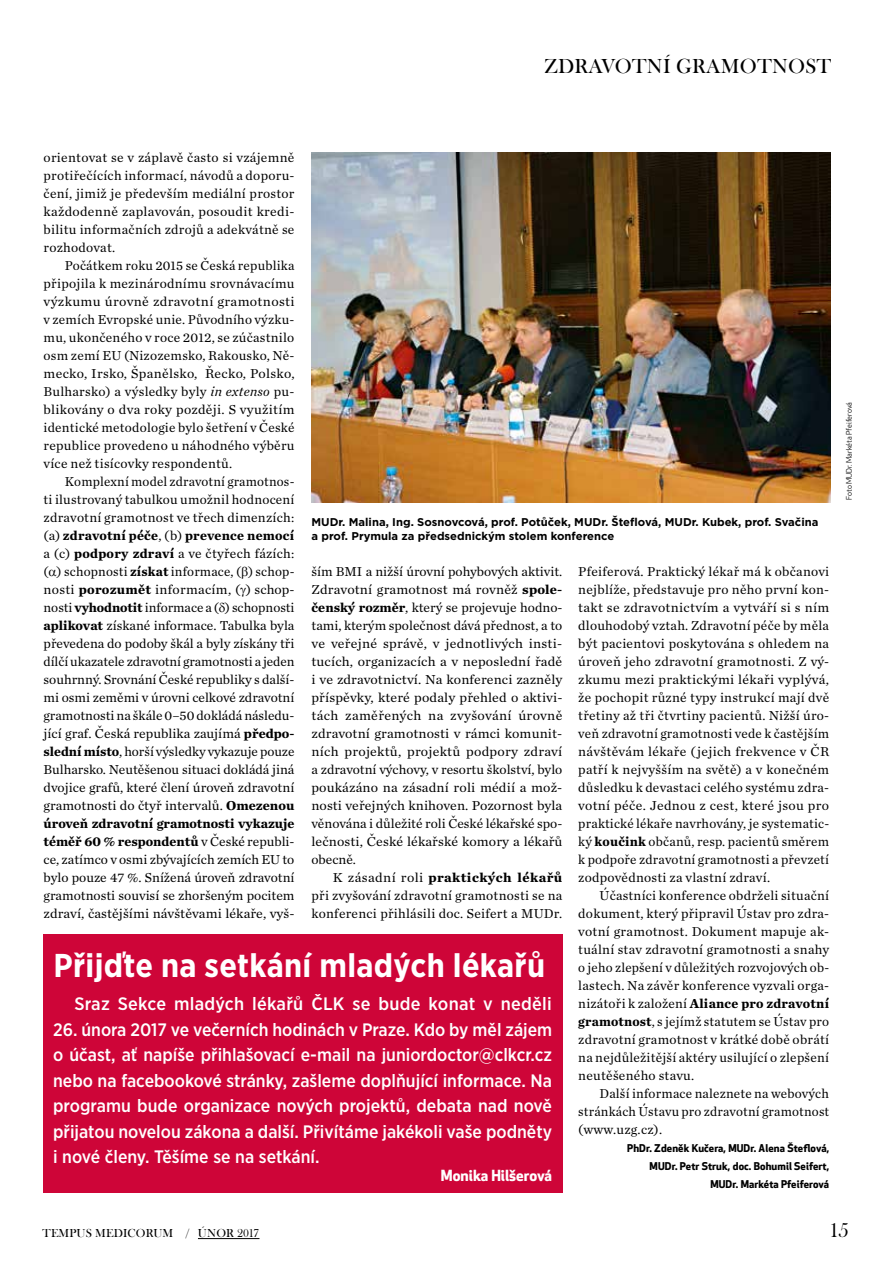
<style>
.page{position:relative;width:893px;height:1263px;background:#fff}
.page>*{position:absolute;margin:0;border:0;box-sizing:border-box;transform-origin:0 0}
.t1{font:700 33px "Gotham Narrow";letter-spacing:.01em;color:#fff}
.t2{font:21px "Baskerville Old Face DOT";letter-spacing:.015em;color:#000}
.t3{font:500 18px/25.5px "Gotham Narrow";color:#fff;text-align:justify}
.t4{font:700 15px "Apex New";color:#fff}
.t5{font:13.5px/18px "Chronicle Text G1";letter-spacing:.02em;color:#000;text-align:justify}
.t6{font:12px "Baskerville Old Face DOT";letter-spacing:.015em;color:#000}
.t7{font:700 11.25px/13.5px "Gotham";color:#000}
.t8{font:700 10.5px/18px "Apex New";letter-spacing:.01em;color:#000;text-align:right}
.t9{font:7.5px "Apex New";color:#000}
.s1{font-style:italic}
.s2{font-weight:700}
</style>
<div class="page">
<hr style="left:198px;top:1238px;width:61px;height:1px;background:#000">
<img style="left:311px;top:153px;width:519px;height:349px">
<div style="left:44px;top:934px;width:519px;height:259px;background:#ce0538"></div>
<h2 class="t2" style="left:545px;top:55px;width:288px">ZDRAVOTNÍ GRAMOTNOST</h2>
<p class="t5" style="left:44px;top:148px;width:252px">orientovat se v záplavě často si vzájemně protiřečících informací, návodů a doporu&shy;čení, jimiž je především mediální prostor každodenně zaplavován, posoudit kredi&shy;bilitu informačních zdrojů a adekvátně se rozhodovat.</p>
<p class="t5" style="left:44px;top:256px;width:253px;text-indent:21px">Počátkem roku 2015 se Česká republika připojila k mezinárodnímu srovnávacímu výzkumu úrovně zdravotní gramotnosti v zemích Evropské unie. Původního výzku&shy;mu, ukončeného v roce 2012, se zúčastnilo osm zemí EU (Nizozemsko, Rakousko, Ně&shy;mecko, Irsko, Španělsko, Řecko, Polsko, Bulharsko) a výsledky byly <span class="s1">in extenso</span> pu&shy;blikovány o dva roky později. S využitím identické metodologie bylo šetření v České republice provedeno u náhodného výběru více než tisícovky respondentů.</p>
<p class="t5" style="left:44px;top:472px;width:252px;text-indent:21px">Komplexní model zdravotní gramotnos&shy;ti ilustrovaný tabulkou umožnil hodnocení zdravotní gramotnost ve třech dimenzích: (a) <span class="s2">zdravotní péče</span>, (b) <span class="s2">prevence nemocí </span>a (c) <span class="s2">podpory zdraví</span> a ve čtyřech fázích: ( ) schopnosti <span class="s2">získat</span> informace, ( ) schop&shy;nosti <span class="s2">porozumět</span> informacím, ( ) schop&shy;nosti <span class="s2">vyhodnotit</span> informace a ( ) schopnosti <span class="s2">aplikovat</span> získané informace. Tabulka byla převedena do podoby škál a byly získány tři dílčí ukazatele zdravotní gramotnosti a jeden souhrnný. Srovnání České republiky s další&shy;mi osmi zeměmi v úrovni celkové zdravotní gramotnosti na škále 0–50 dokládá následu&shy;jící graf. Česká republika zaujímá <span class="s2">předpo&shy;slední místo</span>, horší výsledky vykazuje pouze Bulharsko. Neutěšenou situaci dokládá jiná dvojice grafů, které člení úroveň zdravotní gramotnosti do čtyř intervalů. <span class="s2">Omezenou úroveň zdravotní gramotnosti vykazuje téměř 60 % respondentů</span> v České republi&shy;ce, zatímco v osmi zbývajících zemích EU to bylo pouze 47 %. Snížená úroveň zdravotní gramotnosti souvisí se zhoršeným pocitem zdraví, častějšími návštěvami lékaře, vyš-</p>
<p class="t7" style="left:311px;top:515px;width:508px">MUDr. Malina, Ing. Sosnovcová, prof. Potůček, MUDr. Šteflová, MUDr. Kubek, prof. Svačina a prof. Prymula za předsednickým stolem konference</p>
<p class="t5" style="left:578px;top:562px;width:252px">Pfeiferová. Praktický lékař má k občanovi nejblíže, představuje pro něho první kon&shy;takt se zdravotnictvím a vytváří si s ním dlouhodobý vztah. Zdravotní péče by měla být pacientovi poskytována s ohledem na úroveň jeho zdravotní gramotnosti. Z vý&shy;zkumu mezi praktickými lékaři vyplývá, že pochopit různé typy instrukcí mají dvě třetiny až tři čtvrtiny pacientů. Nižší úro&shy;veň zdravotní gramotnosti vede k častějším návštěvám lékaře (jejich frekvence v ČR patří k nejvyšším na světě) a v konečném důsledku k devastaci celého systému zdra&shy;votní péče. Jednou z cest, které jsou pro praktické lékaře navrhovány, je systematic&shy;ký <span class="s2">koučink</span> občanů, resp. pacientů směrem k podpoře zdravotní gramotnosti a převzetí zodpovědnosti za vlastní zdraví.</p>
<p class="t5" style="left:578px;top:886px;width:252px;text-indent:21px">Účastníci konference obdrželi situační dokument, který připravil Ústav pro zdra&shy;votní gramotnost. Dokument mapuje ak&shy;tuální stav zdravotní gramotnosti a snahy o jeho zlepšení v důležitých rozvojových ob&shy;lastech. Na závěr konference vyzvali orga&shy;nizátoři k založení <span class="s2">Aliance pro zdravotní gramotnost</span>, s jejímž statutem se Ústav pro zdravotní gramotnost v krátké době obrátí na nejdůležitější aktéry usilující o zlepšení neutěšeného stavu.</p>
<p class="t5" style="left:578px;top:1084px;width:252px;text-indent:21px">Další informace naleznete na webových stránkách Ústavu pro zdravotní gramotnost (www.uzg.cz).</p>
<p class="t8" style="left:627px;top:1139px;width:204px">PhDr. Zdeněk Kučera, MUDr. Alena Šteflová,<br>MUDr. Petr Struk, doc. Bohumil Seifert,<br>MUDr. Markéta Pfeiferová</p>
<p class="t5" style="left:311px;top:562px;width:252px">ším BMI a nižší úrovní pohybových aktivit.<br>Zdravotní gramotnost má rovněž <span class="s2">spole&shy;čenský rozměr</span>, který se projevuje hodno&shy;tami, kterým společnost dává přednost, a to ve veřejné správě, v jednotlivých insti&shy;tucích, organizacích a v neposlední řadě i ve zdravotnictví. Na konferenci zazněly příspěvky, které podaly přehled o aktivi&shy;tách zaměřených na zvyšování úrovně zdravotní gramotnosti v rámci komunit&shy;ních projektů, projektů podpory zdraví a zdravotní výchovy, v resortu školství, bylo poukázáno na zásadní roli médií a mož&shy;nosti veřejných knihoven. Pozornost byla věnována i důležité roli České lékařské spo&shy;lečnosti, České lékařské komory a lékařů obecně.</p>
<p class="t5" style="left:311px;top:868px;width:252px;text-indent:21px">K zásadní roli <span class="s2">praktických lékařů </span>při zvyšování zdravotní gramotnosti se na konferenci přihlásili doc. Seifert a MUDr.</p>
<h1 class="t1" style="left:54px;top:944px;width:493px">Přijďte na setkání mladých lékařů</h1>
<h3 class="t3" style="left:74px;top:991px;width:479px">Sraz Sekce mladých lékařů ČLK se bude konat v neděli</h3>
<p class="t3" style="left:53px;top:1016px;width:501px">26. února 2017 ve večerních hodinách v Praze. Kdo by měl zájem o účast, ať napíše přihlašovací e-mail na juniordoctor@clkcr.cz nebo na facebookové stránky, zašleme doplňující informace. Na programu bude organizace nových projektů, debata nad nově přijatou novelou zákona a další. Přivítáme jakékoli vaše podněty i nové členy. Těšíme se na setkání.</p>
<p class="t4" style="left:441px;top:1165px;width:113px">Monika Hilšerová</p>
<p class="t9" style="left:844px;top:500px;width:100px;rotate:-90deg">Foto MUDr. Markéta Pfeiferová</p>
<p class="t6" style="left:43px;top:1227px;width:218px">TEMPUS MEDICORUM / ÚNOR 2017</p>
<h2 class="t2" style="left:829px;top:1219px;width:21px">15</h2>
</div>
